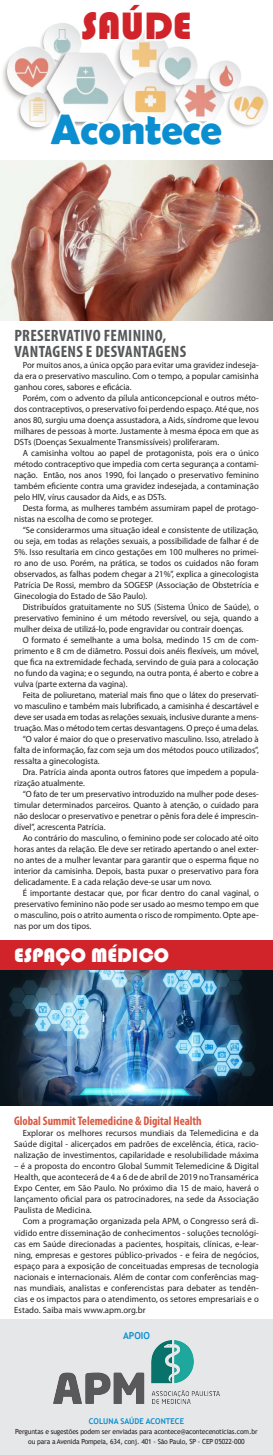
<style>
.page{position:relative;width:273px;height:1455px;background:#fff}
.page>*{position:absolute;margin:0;border:0;box-sizing:border-box;transform-origin:0 0}
.t1{font:700 42.6px "Berlin Sans FB Demi";color:#0a8ecf}
.t2{font:39.3px "Bauhaus 93";color:#d1232a}
.t3{font:20.1px "Bauhaus 93";color:#fff}
.t4{font:700 condensed 16.5px/16px "Myriad Pro";letter-spacing:.02em;color:#57585a}
.t5{font:700 condensed 12.5px "Myriad Pro";color:#d95842;scale:.96 1}
.t6{font:700 9.6px "Trebuchet MS";color:#0a8ecf;scale:.96 1}
.t7{font:9px/11px "Myriad Pro";color:#231f20;text-align:justify;scale:.96 1}
.t8{font:700 8px "Trebuchet MS";color:#0a8ecf;scale:.96 1}
.t9{font:7px/10px "Trebuchet MS";letter-spacing:-.02em;color:#231f20;text-align:center;scale:.96 1}
</style>
<div class="page">
<div style="left:0;top:1319px;width:272px;height:135px;background:#e6e7e9"></div>
<img style="left:3px;top:23px;width:266px;height:108px">
<svg style="left:78px;top:23px;width:115px;height:21px"></svg>
<svg style="left:47px;top:110px;width:179px;height:21px"></svg>
<img style="left:53px;top:1340px;width:166px;height:62px">
<img style="left:0;top:969px;width:272px;height:136px">
<div style="left:0;top:939px;width:272px;height:30px;background:#d1232a"></div>
<img style="left:1px;top:160px;width:271px;height:160px">
<h2 class="t2" style="left:81px;top:4px;width:112px">SAÚDE</h2>
<h1 class="t1" style="left:51px;top:104px;width:172px">Acontece</h1>
<h3 class="t4" style="left:14px;top:327px;width:173px">PRESERVATIVO FEMININO,<br>VANTAGENS E DESVANTAGENS</h3>
<p class="t7" style="left:14px;top:359px;width:255px;text-indent:9px">Por muitos anos, a única opção para evitar uma gravidez indeseja&shy;da era o preservativo masculino. Com o tempo, a popular camisinha ganhou cores, sabores e eficácia.</p>
<p class="t7" style="left:14px;top:392px;width:255px;text-indent:9px">Porém, com o advento da pílula anticoncepcional e outros méto&shy;dos contraceptivos, o preservativo foi perdendo espaço. Até que, nos anos 80, surgiu uma doença assustadora, a Aids, síndrome que levou milhares de pessoas à morte. Justamente à mesma época em que as DSTs (Doenças Sexualmente Transmissíveis) proliferaram.</p>
<p class="t7" style="left:14px;top:447px;width:255px;text-indent:9px">A camisinha voltou ao papel de protagonista, pois era o único método contraceptivo que impedia com certa segurança a contami&shy;nação. Então, nos anos 1990, foi lançado o preservativo feminino também eficiente contra uma gravidez indesejada, a contaminação pelo HIV, vírus causador da Aids, e as DSTs.</p>
<p class="t7" style="left:14px;top:502px;width:255px;text-indent:9px">Desta forma, as mulheres também assumiram papel de protago&shy;nistas na escolha de como se proteger.</p>
<p class="t7" style="left:14px;top:524px;width:255px;text-indent:9px">“Se considerarmos uma situação ideal e consistente de utilização, ou seja, em todas as relações sexuais, a possibilidade de falhar é de 5%. Isso resultaria em cinco gestações em 100 mulheres no primei&shy;ro ano de uso. Porém, na prática, se todos os cuidados não foram observados, as falhas podem chegar a 21%”, explica a ginecologista Patrícia De Rossi, membro da SOGESP (Associação de Obstetrícia e Ginecologia do Estado de São Paulo).</p>
<p class="t7" style="left:14px;top:601px;width:255px;text-indent:9px">Distribuídos gratuitamente no SUS (Sistema Único de Saúde), o preservativo feminino é um método reversível, ou seja, quando a mulher deixa de utilizá-lo, pode engravidar ou contrair doenças.</p>
<p class="t7" style="left:14px;top:634px;width:255px;text-indent:9px">O formato é semelhante a uma bolsa, medindo 15 cm de com&shy;primento e 8 cm de diâmetro. Possui dois anéis flexíveis, um móvel, que fica na extremidade fechada, servindo de guia para a colocação no fundo da vagina; e o segundo, na outra ponta, é aberto e cobre a vulva (parte externa da vagina).</p>
<p class="t7" style="left:23px;top:689px;width:247px">Feita de poliuretano, material mais fino que o látex do preservati-</p>
<p class="t7" style="left:14px;top:700px;width:255px">vo masculino e também mais lubrificado, a camisinha é descartável e</p>
<p class="t7" style="left:14px;top:711px;width:255px">deve ser usada em todas as relações sexuais, inclusive durante a mens-</p>
<p class="t7" style="left:14px;top:722px;width:255px">truação. Mas o método tem certas desvantagens. O preço é uma delas.</p>
<p class="t7" style="left:23px;top:733px;width:247px">“O valor é maior do que o preservativo masculino. Isso, atrelado à</p>
<p class="t7" style="left:14px;top:744px;width:255px">falta de informação, faz com seja um dos métodos pouco utilizados”,</p>
<p class="t7" style="left:14px;top:755px;width:90px">ressalta a ginecologista.</p>
<p class="t7" style="left:23px;top:766px;width:247px">Dra. Patrícia ainda aponta outros fatores que impedem a popula-</p>
<p class="t7" style="left:14px;top:777px;width:75px">rização atualmente.</p>
<p class="t7" style="left:23px;top:788px;width:247px">“O fato de ter um preservativo introduzido na mulher pode deses-</p>
<p class="t7" style="left:14px;top:799px;width:255px">timular determinados parceiros. Quanto à atenção, o cuidado para</p>
<p class="t7" style="left:14px;top:810px;width:255px">não deslocar o preservativo e penetrar o pênis fora dele é imprescin-</p>
<p class="t7" style="left:14px;top:821px;width:96px">dível”, acrescenta Patrícia.</p>
<p class="t7" style="left:23px;top:832px;width:247px">Ao contrário do masculino, o feminino pode ser colocado até oito</p>
<p class="t7" style="left:14px;top:843px;width:255px">horas antes da relação. Ele deve ser retirado apertando o anel exter-</p>
<p class="t7" style="left:14px;top:854px;width:255px">no antes de a mulher levantar para garantir que o esperma fique no</p>
<p class="t7" style="left:14px;top:865px;width:255px">interior da camisinha. Depois, basta puxar o preservativo para fora</p>
<p class="t7" style="left:14px;top:876px;width:207px">delicadamente. E a cada relação deve-se usar um novo.</p>
<p class="t7" style="left:23px;top:887px;width:247px">É importante destacar que, por ficar dentro do canal vaginal, o</p>
<p class="t7" style="left:14px;top:898px;width:255px">preservativo feminino não pode ser usado ao mesmo tempo em que</p>
<p class="t7" style="left:14px;top:909px;width:255px">o masculino, pois o atrito aumenta o risco de rompimento. Opte ape-</p>
<p class="t7" style="left:14px;top:920px;width:82px">nas por um dos tipos.</p>
<h3 class="t3" style="left:14px;top:943px;width:156px">ESPAÇO MÉDICO</h3>
<h3 class="t5" style="left:14px;top:1113px;width:196px">Global Summit Telemedicine &amp; Digital Health</h3>
<p class="t7" style="left:14px;top:1127px;width:255px;text-indent:9px">Explorar os melhores recursos mundiais da Telemedicina e da Saúde digital - alicerçados em padrões de excelência, ética, racio&shy;nalização de investimentos, capilaridade e resolubilidade máxima</p>
<p class="t7" style="left:14px;top:1160px;width:255px">– é a proposta do encontro Global Summit Telemedicine &amp; Digital Health, que acontecerá de 4 a 6 de de abril de 2019 no Transamérica Expo Center, em São Paulo. No próximo dia 15 de maio, haverá o lançamento oficial para os patrocinadores, na sede da Associação Paulista de Medicina.</p>
<p class="t7" style="left:14px;top:1215px;width:255px;text-indent:9px">Com a programação organizada pela APM, o Congresso será di&shy;vidido entre disseminação de conhecimentos - soluções tecnológi&shy;cas em Saúde direcionadas a pacientes, hospitais, clínicas, e-lear&shy;ning, empresas e gestores público-privados - e feira de negócios, espaço para a exposição de conceituadas empresas de tecnologia nacionais e internacionais. Além de contar com conferências mag&shy;nas mundiais, analistas e conferencistas para debater as tendên&shy;cias e os impactos para o atendimento, os setores empresariais e o Estado. Saiba mais www.apm.org.br</p>
<p class="t6" style="left:123px;top:1329px;width:29px">APOIO</p>
<p class="t8" style="left:89px;top:1415px;width:100px">COLUNA SAÚDE ACONTECE</p>
<p class="t9" style="left:15px;top:1426px;width:253px">Perguntas e sugestões podem ser enviadas para acontece@acontecenoticias.com.br ou para a Avenida Pompeia, 634, conj. 401 - São Paulo, SP - CEP 05022-000</p>
</div>
